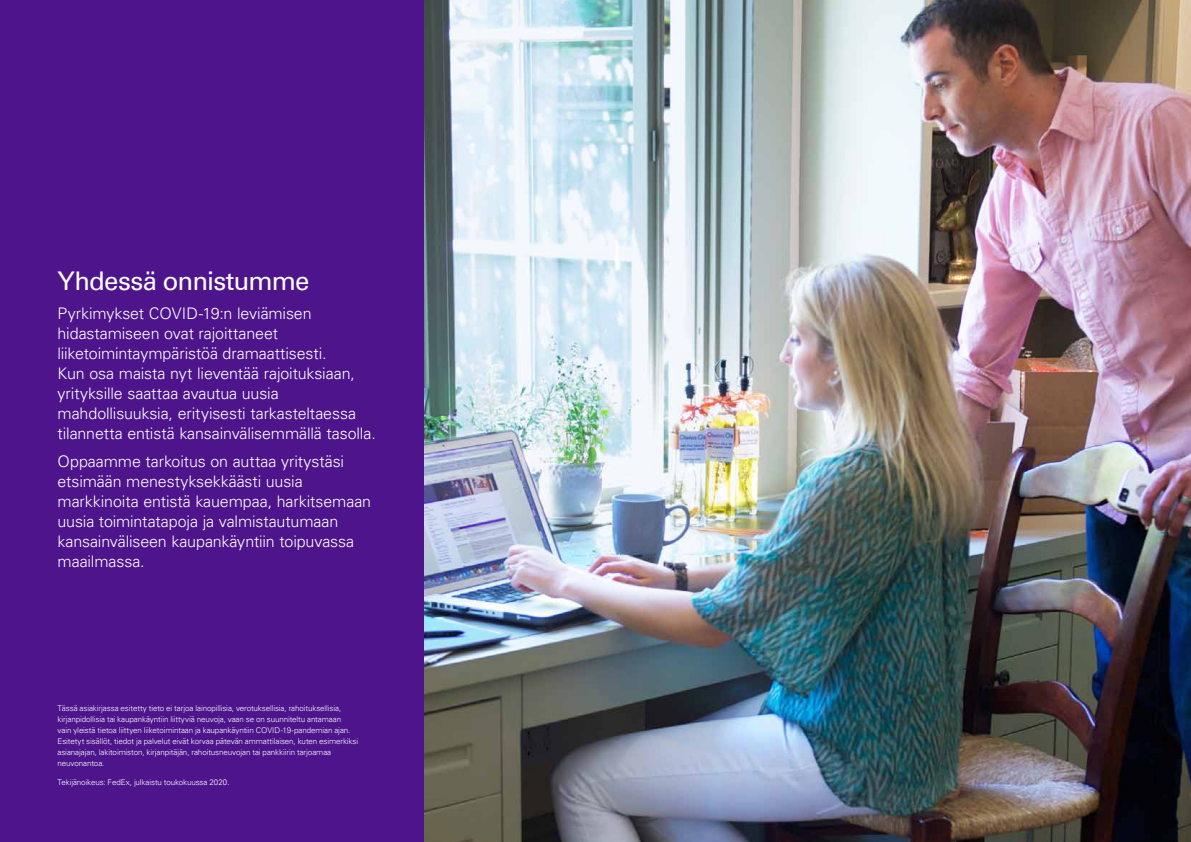
<style>
.page{position:relative;width:1191px;height:842px;background:#fff}
.page>*{position:absolute;margin:0;border:0;box-sizing:border-box;transform-origin:0 0}
.t1{font:25.7px "Univers LT Pro 55 Roman";letter-spacing:-.03em;color:#fff}
.t2{font:300 16px/20px "Univers LT Pro 45";letter-spacing:-.005em;color:#fff}
.t3{font:300 8px/11px "Univers LT Pro 45";letter-spacing:-.015em;color:#fff}
</style>
<div class="page">
<img style="left:423px;top:0;width:768px;height:842px">
<div style="left:0;top:0;width:423px;height:842px;background:#4d148c"></div>
<h1 class="t1" style="left:58px;top:263px;width:253px">Yhdessä onnistumme</h1>
<p class="t2" style="left:58px;top:303px;width:320px">Pyrkimykset COVID-19:n leviämisen hidastamiseen ovat rajoittaneet liiketoimintaympäristöä dramaattisesti.<br>Kun osa maista nyt lieventää rajoituksiaan, yrityksille saattaa avautua uusia mahdollisuuksia, erityisesti tarkasteltaessa tilannetta entistä kansainvälisemmällä tasolla.</p>
<h2 class="t2" style="left:58px;top:451px;width:315px">Oppaamme tarkoitus on auttaa yritystäsi etsimään menestyksekkäästi uusia markkinoita entistä kauempaa, harkitsemaan uusia toimintatapoja ja valmistautumaan kansainväliseen kaupankäyntiin toipuvassa maailmassa.</h2>
<p class="t3" style="left:58px;top:702px;width:302px">Tässä asiakirjassa esitetty tieto ei tarjoa lainopillisia, verotuksellisia, rahoituksellisia, kirjanpidollisia tai kaupankäyntiin liittyviä neuvoja, vaan se on suunniteltu antamaan<br>vain yleistä tietoa liittyen liiketoimintaan ja kaupankäyntiin COVID-19-pandemian ajan.<br>Esitetyt sisällöt, tiedot ja palvelut eivät korvaa pätevän ammattilaisen, kuten esimerkiksi asianajajan, lakitoimiston, kirjanpitäjän, rahoitusneuvojan tai pankkiirin tarjoamaa neuvonantoa.</p>
<p class="t3" style="left:58px;top:777px;width:173px">Tekijänoikeus: FedEx, julkaistu toukokuussa 2020.</p>
</div>
